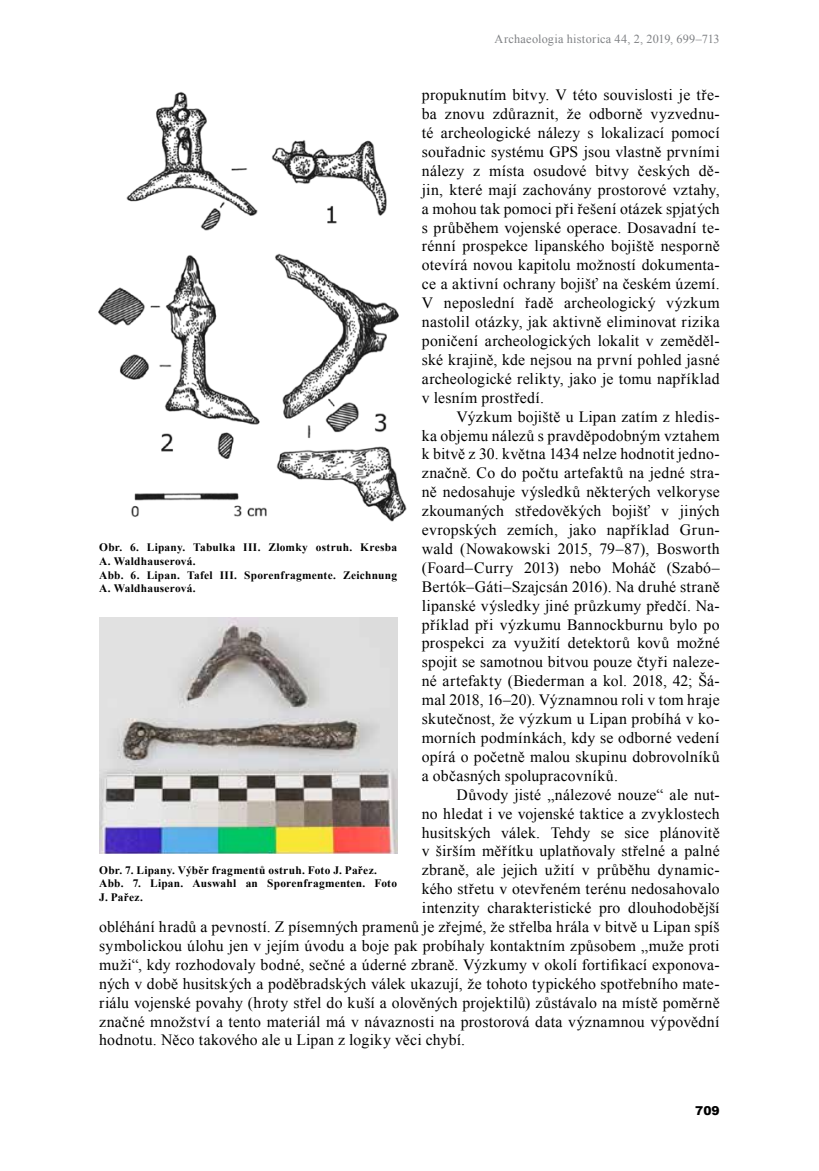
<style>
.page{position:relative;width:819px;height:1171px;background:#fff}
.page>*{position:absolute;margin:0;border:0;box-sizing:border-box;transform-origin:0 0}
.t1{font:15.75px/18.9px "Times New Roman";letter-spacing:.015em;color:#000;text-align:justify}
.t2{font:12.25px "Times New Roman";letter-spacing:.02em;color:#808285}
.t3{font:900 12.25px "Arial";color:#000}
.t4{font:700 11.38px/13.7px "Times New Roman";letter-spacing:.025em;color:#000}
</style>
<div class="page">
<img style="left:98px;top:92px;width:309px;height:430px">
<img style="left:99px;top:618px;width:298px;height:235px">
<p class="t2" style="left:494px;top:31px;width:226px">Archaeologia historica 44, 2, 2019, 699–713</p>
<p class="t1" style="left:422px;top:85px;width:299px">propuknutím bitvy. V této souvislosti je tře&shy;ba znovu zdůraznit, že odborně vyzvednu&shy;té archeologické nálezy s lokalizací pomocí souřadnic systému GPS jsou vlastně prvními nálezy z místa osudové bitvy českých dě&shy;jin, které mají zachovány prostorové vztahy, a mohou tak pomoci při řešení otázek spjatých s průběhem vojenské operace. Dosavadní te&shy;rénní prospekce lipanského bojiště nesporně otevírá novou kapitolu možností dokumenta&shy;ce a aktivní ochrany bojišť na českém území.<br>V neposlední řadě archeologický výzkum nastolil otázky, jak aktivně eliminovat rizika poničení archeologických lokalit v zeměděl&shy;ské krajině, kde nejsou na první pohled jasné archeologické relikty, jako je tomu například v lesním prostředí.</p>
<p class="t1" style="left:422px;top:407px;width:299px;text-indent:35px">Výzkum bojiště u Lipan zatím z hledis&shy;ka objemu nálezů s pravděpodobným vztahem k bitvě z 30. května 1434 nelze hodnotit jedno&shy;značně. Co do počtu artefaktů na jedné stra&shy;ně nedosahuje výsledků některých velkoryse zkoumaných středověkých bojišť v jiných evropských zemích, jako například Grun&shy;wald (Nowakowski 2015, 79–87), Bosworth (Foard–Curry 2013) nebo Moháč (Szabó– Bertók–Gáti–Szajcsán 2016). Na druhé straně lipanské výsledky jiné průzkumy předčí. Na&shy;příklad při výzkumu Bannockburnu bylo po prospekci za využití detektorů kovů možné spojit se samotnou bitvou pouze čtyři naleze&shy;né artefakty (Biederman a kol. 2018, 42; Šá&shy;mal 2018, 16–20). Významnou roli v tom hraje skutečnost, že výzkum u Lipan probíhá v ko&shy;morních podmínkách, kdy se odborné vedení opírá o početně malou skupinu dobrovolníků a občasných spolupracovníků.</p>
<p class="t1" style="left:456px;top:785px;width:264px">Důvody jisté „nálezové nouze“ ale nut-</p>
<p class="t1" style="left:422px;top:803px;width:299px">no hledat i ve vojenské taktice a zvyklostech</p>
<p class="t1" style="left:422px;top:822px;width:299px">husitských válek. Tehdy se sice plánovitě</p>
<p class="t1" style="left:422px;top:841px;width:299px">v širším měřítku uplatňovaly střelné a palné</p>
<p class="t1" style="left:422px;top:860px;width:299px">zbraně, ale jejich užití v průběhu dynamic-</p>
<p class="t1" style="left:422px;top:879px;width:299px">kého střetu v otevřeném terénu nedosahovalo</p>
<p class="t1" style="left:422px;top:898px;width:299px">intenzity charakteristické pro dlouhodobější</p>
<p class="t1" style="left:99px;top:917px;width:622px">obléhání hradů a pevností. Z písemných pramenů je zřejmé, že střelba hrála v bitvě u Lipan spíš</p>
<p class="t1" style="left:99px;top:936px;width:622px">symbolickou úlohu jen v jejím úvodu a boje pak probíhaly kontaktním způsobem „muže proti</p>
<p class="t1" style="left:99px;top:955px;width:622px">muži“, kdy rozhodovaly bodné, sečné a úderné zbraně. Výzkumy v okolí fortifikací exponova-</p>
<p class="t1" style="left:99px;top:974px;width:622px">ných v době husitských a poděbradských válek ukazují, že tohoto typického spotřebního mate-</p>
<p class="t1" style="left:99px;top:992px;width:622px">riálu vojenské povahy (hroty střel do kuší a olověných projektilů) zůstávalo na místě poměrně</p>
<p class="t1" style="left:99px;top:1011px;width:622px">značné množství a tento materiál má v návaznosti na prostorová data významnou výpovědní</p>
<p class="t1" style="left:99px;top:1030px;width:367px">hodnotu. Něco takového ale u Lipan z logiky věci chybí.</p>
<p class="t4" style="left:99px;top:540px;width:299px">Obr. 6. Lipany. Tabulka III. Zlomky ostruh. Kresba A. Waldhauserová.<br>Abb. 6. Lipan. Tafel III. Sporenfragmente. Zeichnung A. Waldhauserová.</p>
<p class="t4" style="left:99px;top:862px;width:299px">Obr. 7. Lipany. Výběr fragmentů ostruh. Foto J. Pařez.<br>Abb. 7. Lipan. Auswahl an Sporenfragmenten. Foto<br>J. Pařez.</p>
<p class="t3" style="left:695px;top:1102px;width:26px">709</p>
</div>
